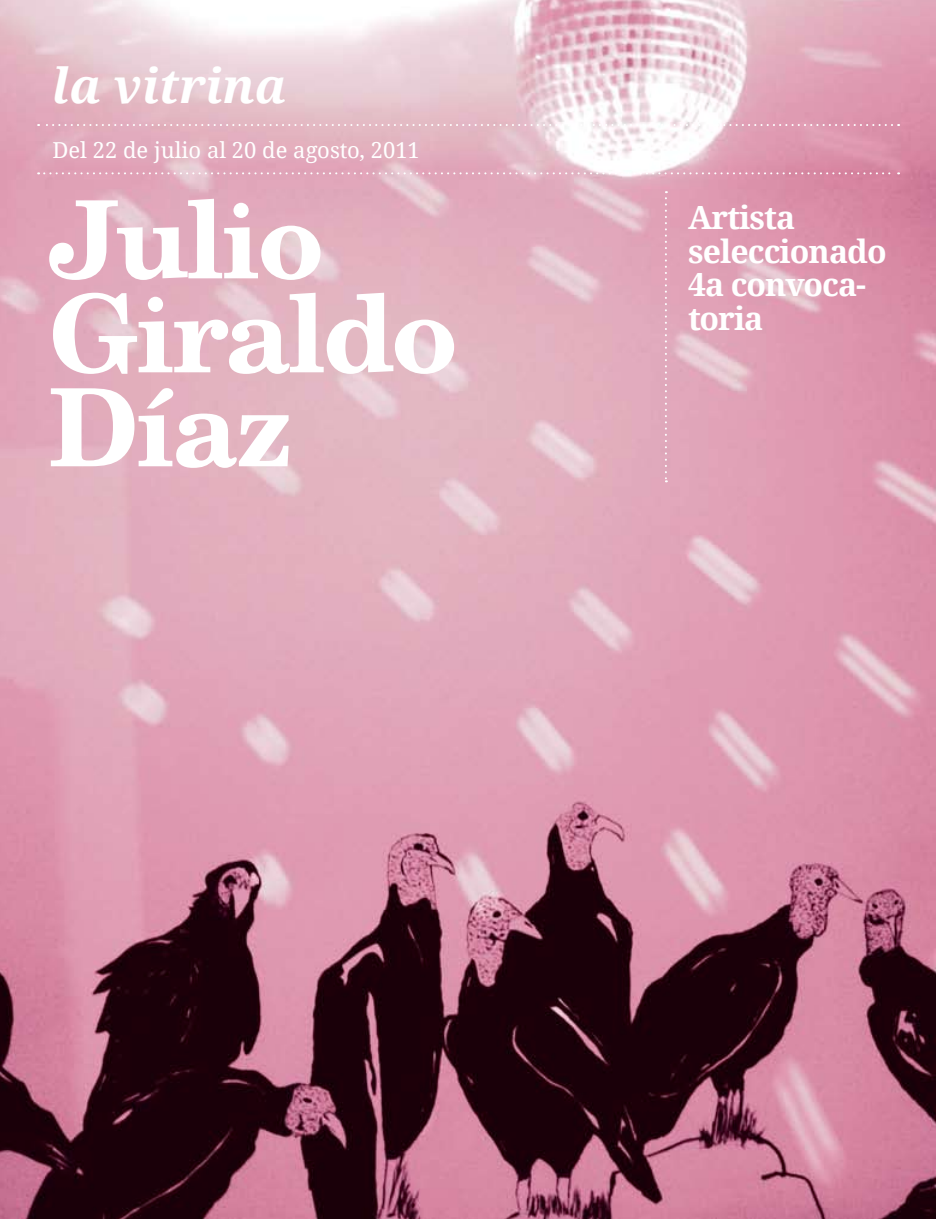
<style>
.page{position:relative;width:936px;height:1219px;background:#fff}
.page>*{position:absolute;margin:0;border:0;box-sizing:border-box;transform-origin:0 0}
.t1{font:700 108px/94px "Te X Gyre Schola";letter-spacing:-.03em;color:#fff}
.t2{font:italic 700 48px "Droid Serif";color:#fff}
.t3{font:700 32px/34px "Droid Serif";letter-spacing:-.03em;color:#fff}
.t4{font:22px "Droid Serif";color:#fff}
</style>
<div class="page">
<img style="left:0;top:0;width:935px;height:1219px">
<svg style="left:38px;top:124px;width:854px;height:2px"></svg>
<svg style="left:665px;top:191px;width:2px;height:291px"></svg>
<svg style="left:38px;top:172px;width:861px;height:2px"></svg>
<h2 class="t2" style="left:52px;top:55px;width:236px">la vitrina</h2>
<p class="t4" style="left:52px;top:136px;width:369px">Del 22 de julio al 20 de agosto, 2011</p>
<h1 class="t1" style="left:49px;top:188px;width:410px">Julio<br>Giraldo<br>Díaz</h1>
<p class="t3" style="left:688px;top:200px;width:200px">Artista seleccionado<br>4a convoca&shy;toria</p>
</div>
